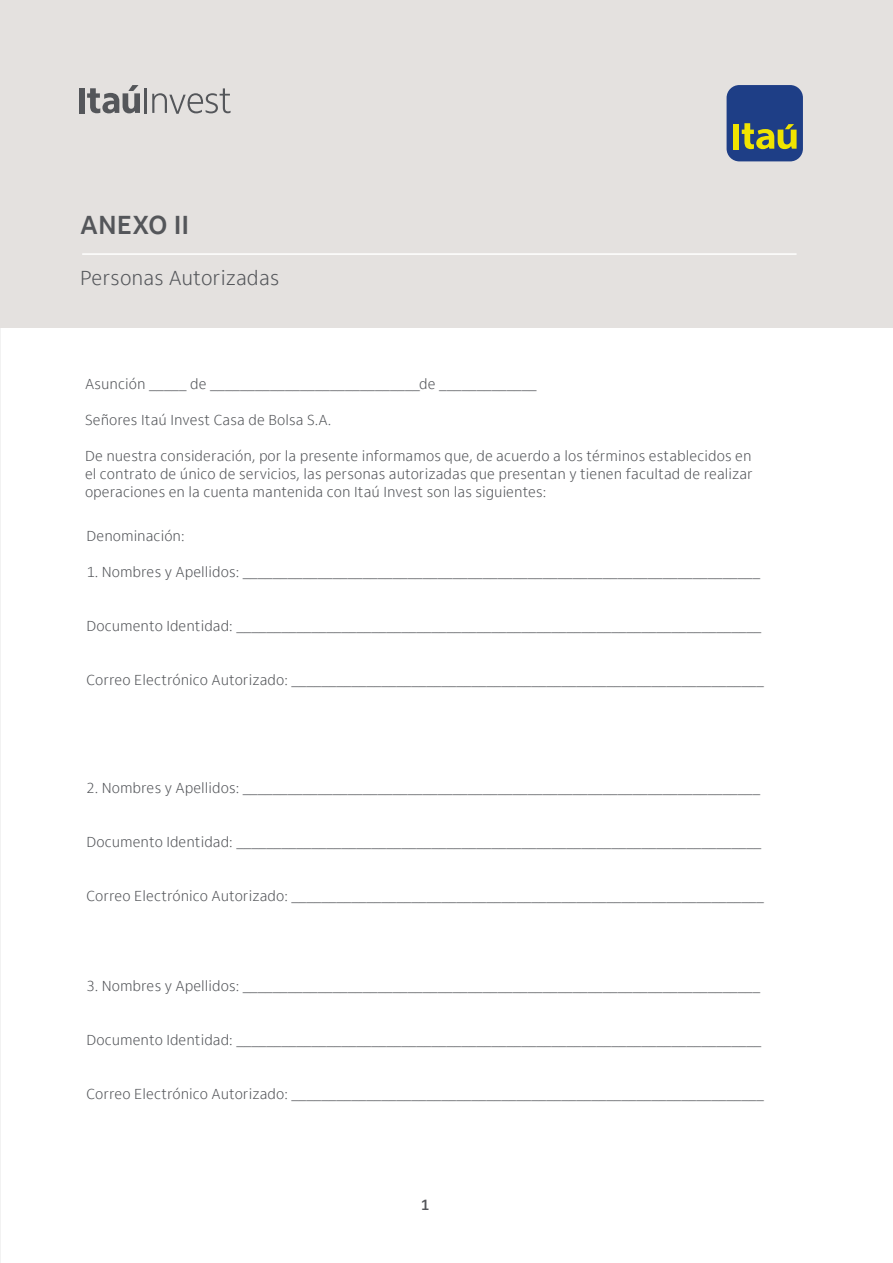
<style>
.page{position:relative;width:893px;height:1263px;background:#fff}
.page>*{position:absolute;margin:0;border:0;box-sizing:border-box;transform-origin:0 0}
.t1{font:700 27px "Itau Text Pro";color:#54565a}
.t2{font:300 21px "Itau Text Pro";color:#54565a}
.t3{font:300 15px/18px "Itau Text Pro";color:#54565a;text-align:justify}
.t4{font:700 15px "Itau Text Pro";color:#54565a}
</style>
<div class="page">
<hr style="left:0;top:0;width:1px;height:1263px;background:#eeeeef">
<div style="left:0;top:0;width:893px;height:327px;background:#e4e1df"></div>
<hr style="left:82px;top:253px;width:714px;height:2px;background:#fff">
<div style="left:79px;top:89px;width:6px;height:25px;background:#54565a"></div>
<svg style="left:87px;top:85px;width:53px;height:28px"></svg>
<hr style="left:145px;top:89px;width:2px;height:25px;background:#54565a">
<svg style="left:152px;top:88px;width:79px;height:26px"></svg>
<div style="left:727px;top:85px;width:76px;height:76px;background:#1e3e86;border-radius:13px"></div>
<div style="left:733px;top:124px;width:6px;height:26px;background:#f0e400"></div>
<svg style="left:742px;top:123px;width:55px;height:26px"></svg>
<h1 class="t1" style="left:80px;top:209px;width:111px">ANEXO II</h1>
<h2 class="t2" style="left:80px;top:266px;width:201px">Personas Autorizadas</h2>
<p class="t3" style="left:85px;top:375px;width:453px">Asunción _____ de ____________________________de _____________</p>
<p class="t3" style="left:85px;top:411px;width:248px">Señores Itaú Invest Casa de Bolsa S.A.</p>
<p class="t3" style="left:85px;top:447px;width:669px">De nuestra consideración, por la presente informamos que, de acuerdo a los términos establecidos en el contrato de único de servicios, las personas autorizadas que presentan y tienen facultad de realizar operaciones en la cuenta mantenida con Itaú Invest son las siguientes:</p>
<p class="t3" style="left:86px;top:527px;width:100px">Denominación:</p>
<p class="t3" style="left:86px;top:563px;width:675px">1. Nombres y Apellidos: _____________________________________________________________________</p>
<p class="t3" style="left:86px;top:617px;width:676px">Documento Identidad: ______________________________________________________________________</p>
<p class="t3" style="left:86px;top:671px;width:679px">Correo Electrónico Autorizado: _______________________________________________________________</p>
<p class="t3" style="left:86px;top:779px;width:675px">2. Nombres y Apellidos: _____________________________________________________________________</p>
<p class="t3" style="left:86px;top:833px;width:676px">Documento Identidad: ______________________________________________________________________</p>
<p class="t3" style="left:86px;top:887px;width:679px">Correo Electrónico Autorizado: _______________________________________________________________</p>
<p class="t3" style="left:86px;top:977px;width:675px">3. Nombres y Apellidos: _____________________________________________________________________</p>
<p class="t3" style="left:86px;top:1031px;width:676px">Documento Identidad: ______________________________________________________________________</p>
<p class="t3" style="left:86px;top:1085px;width:679px">Correo Electrónico Autorizado: _______________________________________________________________</p>
<p class="t4" style="left:421px;top:1196px;width:10px">1</p>
</div>
